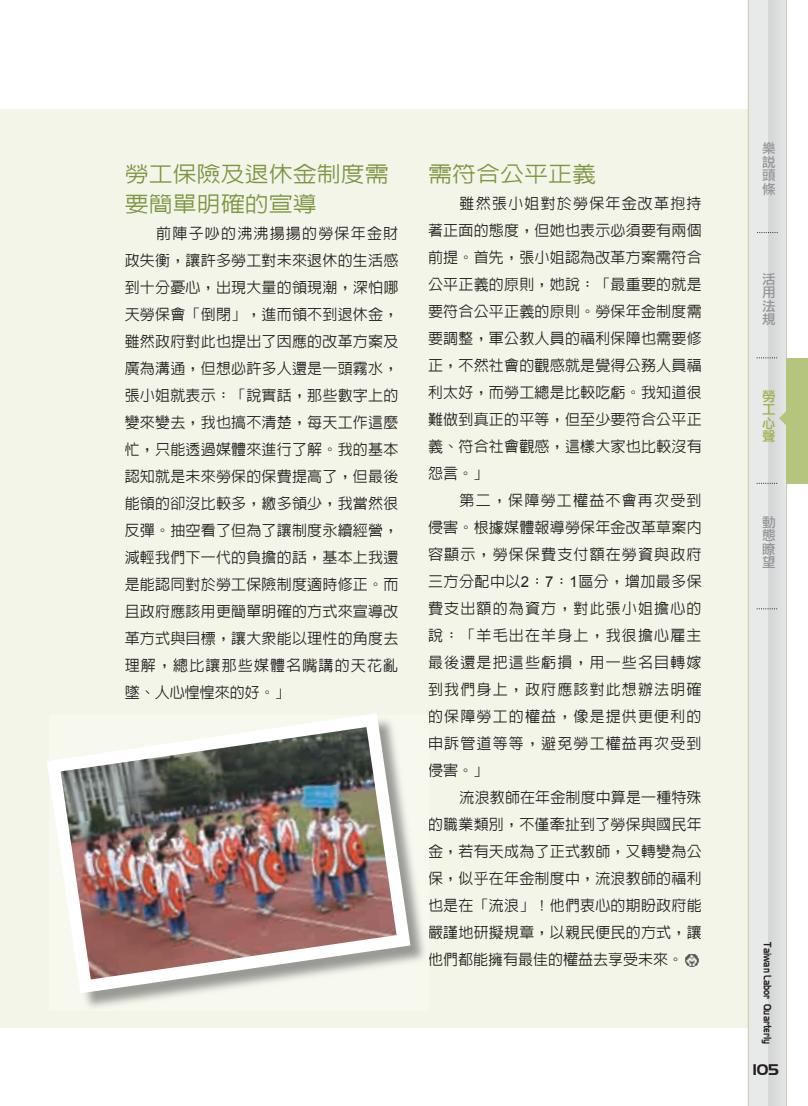
<style>
.page{position:relative;width:808px;height:1106px;background:#fff}
.page>*{position:absolute;margin:0;border:0;box-sizing:border-box;transform-origin:0 0}
.t1{font:500 21.6px/30px "Lin Gothic";color:#7b9540;scale:1.11 1}
.t2{font:500 15px/27px "Lin Gothic";letter-spacing:.015em;color:#231f20;text-align:justify}
.t3{font:15px "Aero";color:#231f20}
.t4{font:13.5px/13.5px "Li Hei Pro";color:#939598;text-align:justify}
.t5{font:13.5px/13.5px "Li Hei Pro";color:#9ab34c;text-align:justify}
.t6{font:10.5px "Aero";color:#231f20;scale:.8 1}
.s1{font-family:"Arial";font-weight:400}
</style>
<div class="page">
<div style="left:0;top:109px;width:765px;height:918px;background:#f3f5e9"></div>
<img style="left:685px;top:954px;width:14px;height:13px">
<img style="left:85px;top:858px;width:339px;height:149px">
<img style="left:47px;top:713px;width:363px;height:280px">
<div style="left:748px;top:0;width:38px;height:1106px;background:linear-gradient(to right,#e9eaea,#dbdddd)"></div>
<hr style="left:786px;top:0;width:1px;height:1106px;background:#9ab34c">
<hr style="left:748px;top:0;width:1px;height:1106px;background:#9ab34c">
<svg style="left:757px;top:232px;width:21px;height:1px"></svg>
<svg style="left:756px;top:357px;width:21px;height:1px"></svg>
<svg style="left:756px;top:483px;width:21px;height:1px"></svg>
<svg style="left:756px;top:608px;width:21px;height:1px"></svg>
<div style="left:786px;top:358px;width:22px;height:125px;background:#b6c57d"></div>
<svg style="left:779px;top:411px;width:7px;height:15px"></svg>
<h1 class="t1" style="left:125px;top:158px;width:239px">勞工保險及退休金制度需要簡單明確的宣導</h1>
<p class="t2" style="left:125px;top:220px;width:275px;text-indent:32px">前陣子吵的沸沸揚揚的勞保年金財政失衡，讓許多勞工對未來退休的生活感到十分憂心，出現大量的領現潮，深怕哪天勞保會「倒閉」，進而領不到退休金，雖然政府對此也提出了因應的改革方案及廣為溝通，但想必許多人還是一頭霧水，張小姐就表示：「說實話，那些數字上的變來變去，我也搞不清楚，每天工作這麼忙，只能透過媒體來進行了解。我的基本認知就是未來勞保的保費提高了，但最後能領的卻沒比較多，繳多領少，我當然很反彈。抽空看了但為了讓制度永續經營，減輕我們下一代的負擔的話，基本上我還是能認同對於勞工保險制度適時修正。而且政府應該用更簡單明確的方式來宣導改革方式與目標，讓大眾能以理性的角度去理解，總比讓那些媒體名嘴講的天花亂墜、人心惶惶來的好。」</p>
<h1 class="t1" style="left:428px;top:158px;width:153px">需符合公平正義</h1>
<p class="t2" style="left:428px;top:190px;width:275px;text-indent:32px">雖然張小姐對於勞保年金改革抱持著正面的態度，但她也表示必須要有兩個前提。首先，張小姐認為改革方案需符合公平正義的原則，她說：「最重要的就是要符合公平正義的原則。勞保年金制度需要調整，軍公教人員的福利保障也需要修正，不然社會的觀感就是覺得公務人員福利太好，而勞工總是比較吃虧。我知道很難做到真正的平等，但至少要符合公平正義、符合社會觀感，這樣大家也比較沒有怨言。」</p>
<p class="t2" style="left:428px;top:487px;width:275px;text-indent:32px">第二，保障勞工權益不會再次受到侵害。根據媒體報導勞保年金改革草案內容顯示，勞保保費支付額在勞資與政府三方分配中以<span class="s1">2</span>：<span class="s1">7</span>：<span class="s1">1</span>區分，增加最多保費支出額的為資方，對此張小姐擔心的說：「羊毛出在羊身上，我很擔心雇主最後還是把這些虧損，用一些名目轉嫁到我們身上，政府應該對此想辦法明確的保障勞工的權益，像是提供更便利的申訴管道等等，避免勞工權益再次受到侵害。」</p>
<p class="t2" style="left:428px;top:784px;width:275px;text-indent:32px">流浪教師在年金制度中算是一種特殊的職業類別，不僅牽扯到了勞保與國民年金，若有天成為了正式教師，又轉變為公保，似乎在年金制度中，流浪教師的福利也是在「流浪」！他們衷心的期盼政府能嚴謹地研擬規章，以親民便民的方式，讓他們都能擁有最佳的權益去享受未來。</p>
<p class="t4" style="left:762px;top:142px;width:15px">樂說頭條</p>
<p class="t4" style="left:762px;top:272px;width:14px">活用法規</p>
<p class="t5" style="left:762px;top:389px;width:14px">勞工心聲</p>
<p class="t4" style="left:762px;top:515px;width:15px">動態瞭望</p>
<p class="t6" style="left:774px;top:942px;width:128px;rotate:90deg">Taiwan Labor Quarterly</p>
<p class="t3" style="left:753px;top:1060px;width:27px">105</p>
</div>
